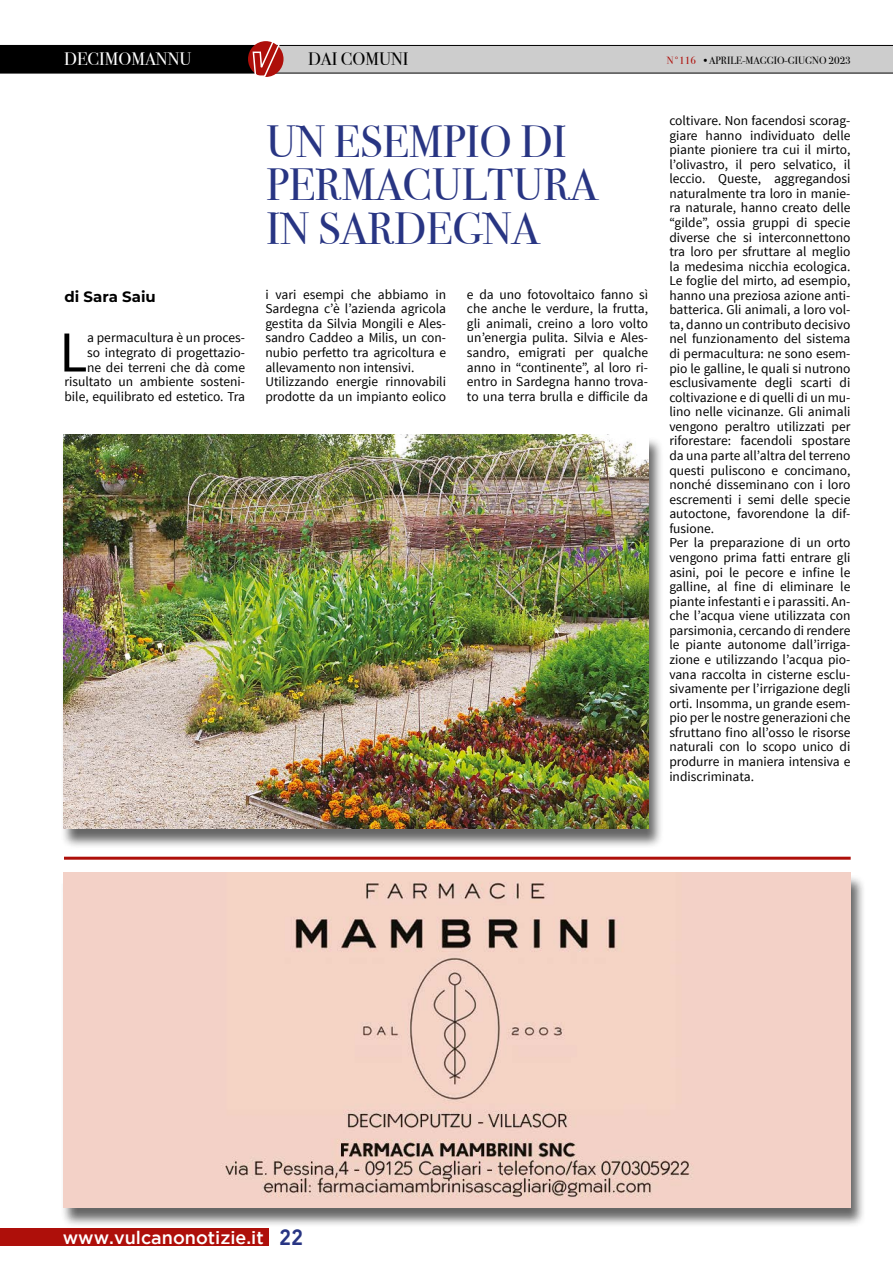
<style>
.page{position:relative;width:893px;height:1263px;background:#fff}
.page>*{position:absolute;margin:0;border:0;box-sizing:border-box;transform-origin:0 0}
.t1{font:57.9px "Source Sans Pro";color:#000}
.t2{font:45px/43.5px "Bodoni Svty Two ITCTT";color:#283583}
.t3{font:500 18px "Gotham";color:#fff}
.t4{font:18px "Bodoni Svty Two ITCTT";color:#fff}
.t5{font:18px "Bodoni Svty Two ITCTT";color:#000}
.t6{font:700 15px "Montserrat";color:#000}
.t7{font:13.5px/14.5px "Source Sans Pro";color:#000}
.t8{font:10.5px "Bodoni Svty Two ITCTT";color:#000}
.s1{color:#ae0f0a}
.s2{font-family:"Drystick";font-weight:600;font-size:21px;color:#283583}
</style>
<div class="page">
<div style="left:0;top:1229px;width:269px;height:17px;background:#ae0f0a"></div>
<div style="left:266px;top:45px;width:627px;height:28px;background:#cdcdcd"></div>
<hr style="left:0;top:45px;width:893px;height:1px;background:#000">
<hr style="left:0;top:73px;width:893px;height:1px;background:#000">
<div style="left:0;top:45px;width:266px;height:28px;background:#000"></div>
<div style="left:248px;top:41px;width:36px;height:36px;background:#ae0f0a;border-radius:50%"></div>
<svg style="left:252px;top:41px;width:31px;height:36px"></svg>
<div style="left:61px;top:874px;width:805px;height:354px;background:#000;opacity:.6"></div>
<img style="left:64px;top:872px;width:787px;height:335px">
<hr style="left:64px;top:857px;width:787px;height:3px;background:#ae0f0a">
<div style="left:61px;top:436px;width:603px;height:412px;background:#000;opacity:.6"></div>
<img style="left:63px;top:435px;width:585px;height:393px">
<h3 class="t4" style="left:64px;top:44px;width:129px">DECIMOMANNU</h3>
<h3 class="t5" style="left:308px;top:44px;width:102px">DAI COMUNI</h3>
<p class="t8" style="left:667px;top:52px;width:186px"><span class="s1">N°116</span> •APRILE-MAGGIO-GIUGNO 2023</p>
<p class="t6" style="left:64px;top:286px;width:93px">di Sara Saiu</p>
<h1 class="t1" style="left:59px;top:316px;width:29px">L</h1>
<p class="t7" style="left:64px;top:331px;width:182px;text-align:right">a permacultura è un proces-<br>so integrato di progettazio-<br>ne dei terreni che dà come risultato un ambiente sosteni&shy;bile, equilibrato ed estetico. Tra</p>
<h2 class="t2" style="left:266px;top:115px;width:333px">UN ESEMPIO DI<br>PERMACULTURA<br>IN SARDEGNA</h2>
<p class="t7" style="left:265px;top:287px;width:182px">i vari esempi che abbiamo in<br>Sardegna c’è l’azienda agricola gestita da Silvia Mongili e Ales&shy;sandro Caddeo a Milis, un con&shy;nubio perfetto tra agricoltura e allevamento non intensivi.<br>Utilizzando energie rinnovabili prodotte da un impianto eolico</p>
<p class="t7" style="left:467px;top:287px;width:183px;text-align:justify">e da uno fotovoltaico fanno sì che anche le verdure, la frutta, gli animali, creino a loro volto un’energia pulita. Silvia e Ales&shy;sandro, emigrati per qualche anno in “continente”, al loro ri&shy;entro in Sardegna hanno trova&shy;to una terra brulla e difficile da</p>
<p class="t7" style="left:669px;top:113px;width:183px">coltivare. Non facendosi scorag&shy;giare hanno individuato delle piante pioniere tra cui il mirto, l’olivastro, il pero selvatico, il leccio. Queste, aggregandosi naturalmente tra loro in manie&shy;ra naturale, hanno creato delle “gilde”, ossia gruppi di specie diverse che si interconnettono tra loro per sfruttare al meglio la medesima nicchia ecologica.<br>Le foglie del mirto, ad esempio, hanno una preziosa azione anti&shy;batterica. Gli animali, a loro vol&shy;ta, danno un contributo decisivo nel funzionamento del sistema di permacultura: ne sono esem&shy;pio le galline, le quali si nutrono esclusivamente degli scarti di coltivazione e di quelli di un mu&shy;lino nelle vicinanze. Gli animali vengono peraltro utilizzati per riforestare: facendoli spostare da una parte all’altra del terreno questi puliscono e concimano, nonché disseminano con i loro escrementi i semi delle specie autoctone, favorendone la dif&shy;fusione.<br>Per la preparazione di un orto vengono prima fatti entrare gli asini, poi le pecore e infine le galline, al fine di eliminare le piante infestanti e i parassiti. An&shy;che l’acqua viene utilizzata con parsimonia, cercando di rendere le piante autonome dall’irriga&shy;zione e utilizzando l’acqua pio&shy;vana raccolta in cisterne esclu&shy;sivamente per l’irrigazione degli orti. Insomma, un grande esem&shy;pio per le nostre generazioni che sfruttano fino all’osso le risorse naturali con lo scopo unico di produrre in maniera intensiva e indiscriminata.</p>
<h3 class="t3" style="left:63px;top:1228px;width:243px">www.vulcanonotizie.it <span class="s2">22</span></h3>
</div>
